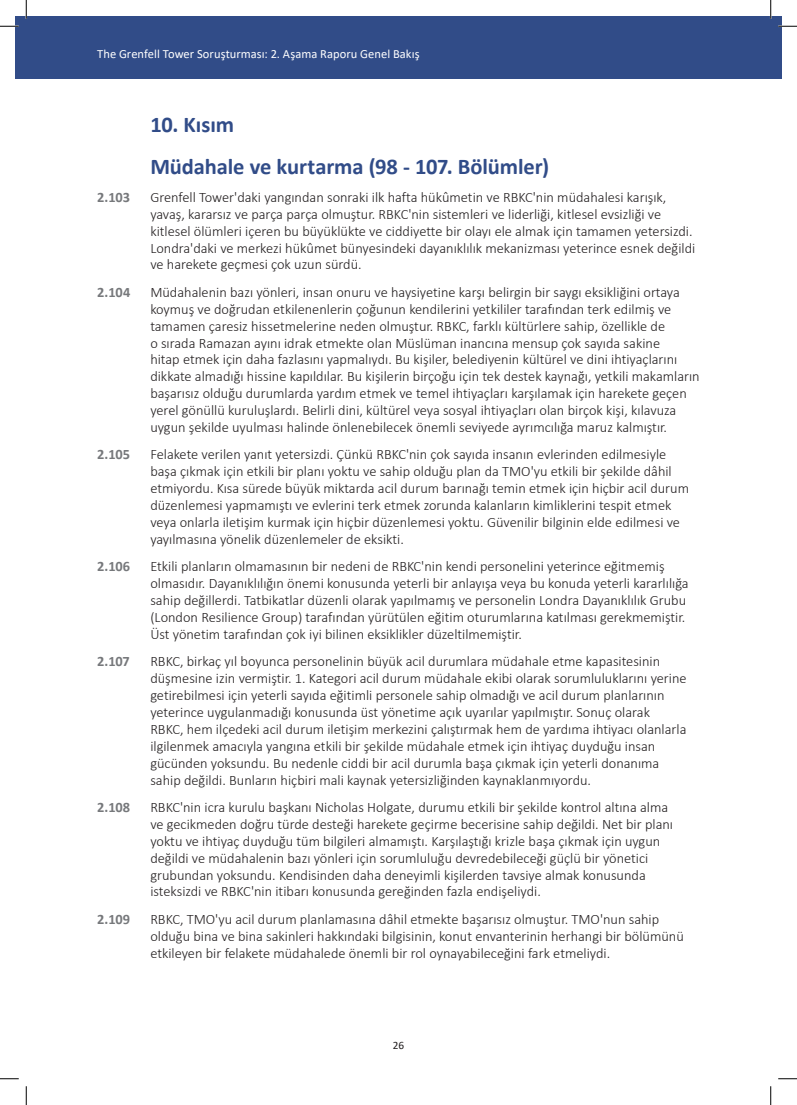
<style>
.page{position:relative;width:797px;height:1105px;background:#fff}
.page>*{position:absolute;margin:0;border:0;box-sizing:border-box;transform-origin:0 0}
.AHead{font:700 22.5px "Calibri";letter-spacing:-.005em;color:#314c88}
.t1{font:300 14.38px/16.9px "Calibri";color:#231f20}
.t2{font:700 14.38px "Calibri";letter-spacing:-.01em;color:#76787b}
.t3{font:12.5px "Calibri";letter-spacing:.005em;color:#fff}
.t4{font:11.25px "Calibri";color:#231f20}
</style>
<div class="page">
<div style="left:16px;top:16px;width:754px;height:63px;background:#314c88"></div>
<div style="left:770px;top:16px;width:11px;height:63px;background:#314c88"></div>
<svg style="left:0;top:25px;width:19px;height:2px"></svg>
<svg style="left:778px;top:25px;width:19px;height:2px"></svg>
<svg style="left:0;top:1078px;width:19px;height:1px"></svg>
<svg style="left:778px;top:1078px;width:19px;height:1px"></svg>
<svg style="left:25px;top:0;width:2px;height:19px"></svg>
<svg style="left:25px;top:1086px;width:2px;height:19px"></svg>
<svg style="left:770px;top:0;width:1px;height:19px"></svg>
<svg style="left:770px;top:1086px;width:1px;height:19px"></svg>
<p class="t3" style="left:97px;top:45px;width:324px">The Grenfell Tower Soruşturması: 2. Aşama Raporu Genel Bakış</p>
<h2 class="AHead" style="left:150px;top:108px;width:85px">10. Kısım</h2>
<h2 class="AHead" style="left:150px;top:151px;width:400px">Müdahale ve kurtarma (98 - 107. Bölümler)</h2>
<p class="t2" style="left:97px;top:187px;width:34px">2.103</p>
<p class="t1" style="left:150px;top:189px;width:546px">Grenfell Tower'daki yangından sonraki ilk hafta hükûmetin ve RBKC'nin müdahalesi karışık, yavaş, kararsız ve parça parça olmuştur. RBKC'nin sistemleri ve liderliği, kitlesel evsizliği ve kitlesel ölümleri içeren bu büyüklükte ve ciddiyette bir olayı ele almak için tamamen yetersizdi.<br>Londra'daki ve merkezi hükûmet bünyesindeki dayanıklılık mekanizması yeterince esnek değildi ve harekete geçmesi çok uzun sürdü.</p>
<p class="t2" style="left:97px;top:282px;width:35px">2.104</p>
<p class="t1" style="left:150px;top:284px;width:551px">Müdahalenin bazı yönleri, insan onuru ve haysiyetine karşı belirgin bir saygı eksikliğini ortaya koymuş ve doğrudan etkilenenlerin çoğunun kendilerini yetkililer tarafından terk edilmiş ve tamamen çaresiz hissetmelerine neden olmuştur. RBKC, farklı kültürlere sahip, özellikle de<br>o sırada Ramazan ayını idrak etmekte olan Müslüman inancına mensup çok sayıda sakine<br>hitap etmek için daha fazlasını yapmalıydı. Bu kişiler, belediyenin kültürel ve dini ihtiyaçlarını dikkate almadığı hissine kapıldılar. Bu kişilerin birçoğu için tek destek kaynağı, yetkili makamların başarısız olduğu durumlarda yardım etmek ve temel ihtiyaçları karşılamak için harekete geçen yerel gönüllü kuruluşlardı. Belirli dini, kültürel veya sosyal ihtiyaçları olan birçok kişi, kılavuza uygun şekilde uyulması halinde önlenebilecek önemli seviyede ayrımcılığa maruz kalmıştır.</p>
<p class="t2" style="left:97px;top:445px;width:34px">2.105</p>
<p class="t1" style="left:150px;top:446px;width:540px">Felakete verilen yanıt yetersizdi. Çünkü RBKC'nin çok sayıda insanın evlerinden edilmesiyle başa çıkmak için etkili bir planı yoktu ve sahip olduğu plan da TMO'yu etkili bir şekilde dâhil etmiyordu. Kısa sürede büyük miktarda acil durum barınağı temin etmek için hiçbir acil durum düzenlemesi yapmamıştı ve evlerini terk etmek zorunda kalanların kimliklerini tespit etmek veya onlarla iletişim kurmak için hiçbir düzenlemesi yoktu. Güvenilir bilginin elde edilmesi ve yayılmasına yönelik düzenlemeler de eksikti.</p>
<p class="t2" style="left:97px;top:556px;width:35px">2.106</p>
<p class="t1" style="left:150px;top:558px;width:539px">Etkili planların olmamasının bir nedeni de RBKC'nin kendi personelini yeterince eğitmemiş olmasıdır. Dayanıklılığın önemi konusunda yeterli bir anlayışa veya bu konuda yeterli kararlılığa sahip değillerdi. Tatbikatlar düzenli olarak yapılmamış ve personelin Londra Dayanıklılık Grubu (London Resilience Group) tarafından yürütülen eğitim oturumlarına katılması gerekmemiştir.<br>Üst yönetim tarafından çok iyi bilinen eksiklikler düzeltilmemiştir.</p>
<p class="t2" style="left:97px;top:651px;width:34px">2.107</p>
<p class="t1" style="left:150px;top:653px;width:538px">RBKC, birkaç yıl boyunca personelinin büyük acil durumlara müdahale etme kapasitesinin düşmesine izin vermiştir. 1. Kategori acil durum müdahale ekibi olarak sorumluluklarını yerine getirebilmesi için yeterli sayıda eğitimli personele sahip olmadığı ve acil durum planlarının yeterince uygulanmadığı konusunda üst yönetime açık uyarılar yapılmıştır. Sonuç olarak RBKC, hem ilçedeki acil durum iletişim merkezini çalıştırmak hem de yardıma ihtiyacı olanlarla ilgilenmek amacıyla yangına etkili bir şekilde müdahale etmek için ihtiyaç duyduğu insan gücünden yoksundu. Bu nedenle ciddi bir acil durumla başa çıkmak için yeterli donanıma sahip değildi. Bunların hiçbiri mali kaynak yetersizliğinden kaynaklanmıyordu.</p>
<p class="t2" style="left:97px;top:797px;width:35px">2.108</p>
<p class="t1" style="left:150px;top:799px;width:524px">RBKC'nin icra kurulu başkanı Nicholas Holgate, durumu etkili bir şekilde kontrol altına alma ve gecikmeden doğru türde desteği harekete geçirme becerisine sahip değildi. Net bir planı yoktu ve ihtiyaç duyduğu tüm bilgileri almamıştı. Karşılaştığı krizle başa çıkmak için uygun değildi ve müdahalenin bazı yönleri için sorumluluğu devredebileceği güçlü bir yönetici grubundan yoksundu. Kendisinden daha deneyimli kişilerden tavsiye almak konusunda isteksizdi ve RBKC'nin itibarı konusunda gereğinden fazla endişeliydi.</p>
<p class="t2" style="left:97px;top:909px;width:35px">2.109</p>
<p class="t1" style="left:150px;top:910px;width:535px">RBKC, TMO'yu acil durum planlamasına dâhil etmekte başarısız olmuştur. TMO'nun sahip olduğu bina ve bina sakinleri hakkındaki bilgisinin, konut envanterinin herhangi bir bölümünü etkileyen bir felakete müdahalede önemli bir rol oynayabileceğini fark etmeliydi.</p>
<p class="t4" style="left:393px;top:1037px;width:13px">26</p>
</div>
